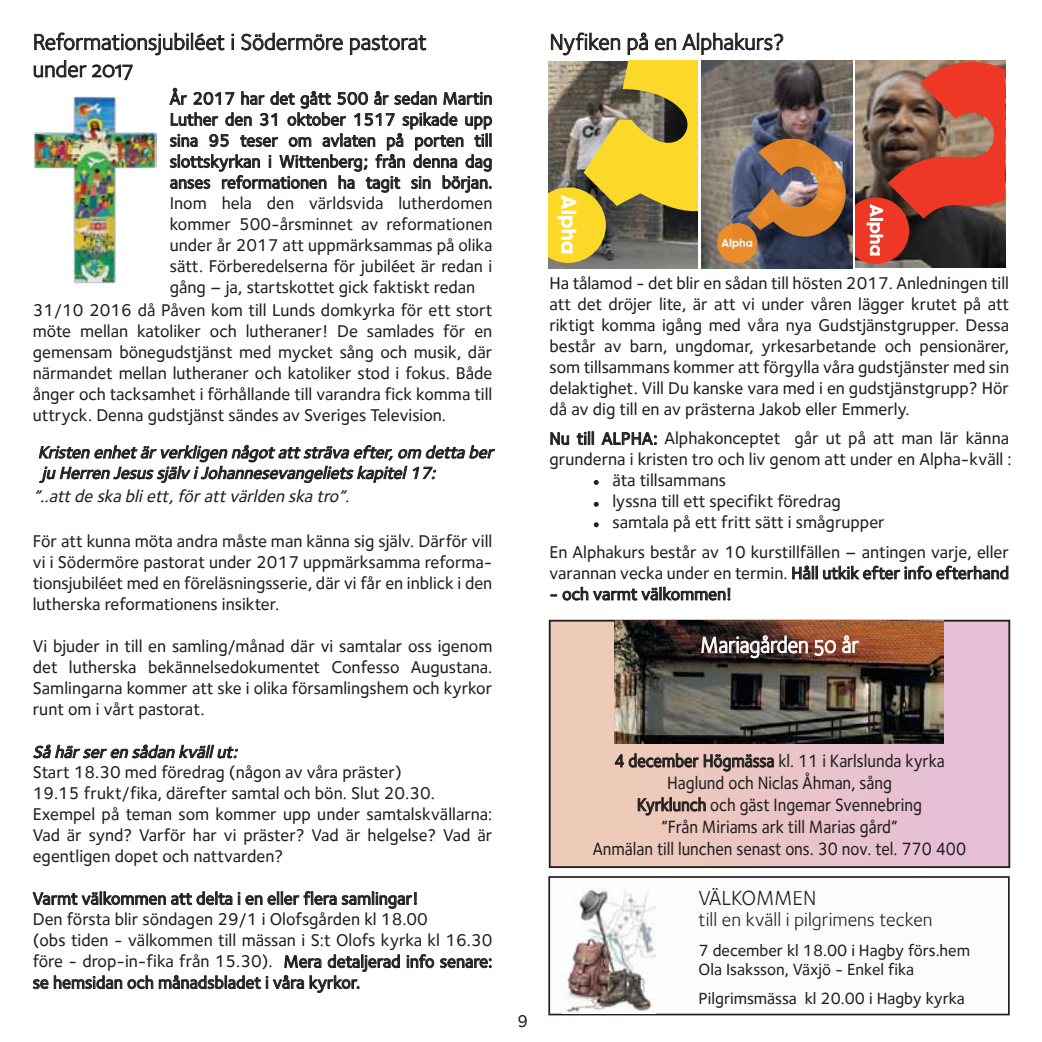
<style>
.page{position:relative;width:1042px;height:1042px;background:#fff}
.page>*{position:absolute;margin:0;border:0;box-sizing:border-box;transform-origin:0 0}
.t1{font:23.1px "Foundry Sterling Book OSF";color:#fff;scale:.91 1}
.t2{font:22.75px/27.3px "Foundry Sterling Book OSF";color:#231f20}
.t3{font:21px "Foundry Sterling Book OSF";letter-spacing:-.005em;color:#231f20}
.t4{font:19.25px "Foundry Sterling Book OSF";color:#231f20}
.t5{font:500 18.38px/21.9px "Foundry Sterling";color:#231f20;text-align:center;scale:.91 1}
.t6{font:500 17.5px/21px "Foundry Sterling";color:#231f20;text-align:justify}
.t7{font:italic 500 17.5px "Foundry Sterling";color:#231f20}
.t8{font:italic 500 17.15px/20.5px "Foundry Sterling";color:#231f20}
.t9{font:500 16.62px/19.9px "Foundry Sterling";color:#231f20}
</style>
<div class="page">
<svg style="left:231px;top:32px;width:112px;height:19px"></svg>
<svg style="left:350px;top:35px;width:77px;height:20px"></svg>
<svg style="left:33px;top:32px;width:192px;height:48px"></svg>
<svg style="left:33px;top:891px;width:199px;height:14px"></svg>
<svg style="left:238px;top:892px;width:24px;height:13px"></svg>
<svg style="left:268px;top:891px;width:149px;height:18px"></svg>
<svg style="left:406px;top:954px;width:28px;height:14px"></svg>
<svg style="left:440px;top:958px;width:52px;height:10px"></svg>
<svg style="left:33px;top:975px;width:120px;height:14px"></svg>
<svg style="left:159px;top:954px;width:241px;height:39px"></svg>
<img style="left:34px;top:96px;width:122px;height:188px">
<svg style="left:169px;top:88px;width:323px;height:105px"></svg>
<svg style="left:550px;top:432px;width:19px;height:13px"></svg>
<svg style="left:577px;top:432px;width:17px;height:13px"></svg>
<svg style="left:601px;top:432px;width:56px;height:13px"></svg>
<svg style="left:792px;top:565px;width:216px;height:14px"></svg>
<svg style="left:551px;top:587px;width:179px;height:13px"></svg>
<svg style="left:594px;top:480px;width:5px;height:5px"></svg>
<svg style="left:594px;top:502px;width:5px;height:5px"></svg>
<svg style="left:594px;top:522px;width:5px;height:5px"></svg>
<img style="left:855px;top:61px;width:150px;height:207px">
<img style="left:548px;top:32px;width:456px;height:232px">
<div style="left:550px;top:621px;width:459px;height:246px;background:linear-gradient(to right,#efcbb2,#e5bedb)"></div>
<div style="left:549px;top:620px;width:461px;height:248px;border:2px solid #231f20"></div>
<img style="left:615px;top:621px;width:328px;height:123px">
<svg style="left:39px;top:445px;width:456px;height:38px"></svg>
<svg style="left:33px;top:744px;width:205px;height:14px"></svg>
<div style="left:548px;top:876px;width:461px;height:139px;background:#fdfbfb;border:2px solid #231f20"></div>
<img style="left:563px;top:888px;width:93px;height:125px">
<svg style="left:701px;top:635px;width:107px;height:24px;background:#6e615e"></svg>
<svg style="left:814px;top:635px;width:45px;height:21px"></svg>
<svg style="left:614px;top:753px;width:160px;height:19px;background:#b0958e"></svg>
<svg style="left:637px;top:797px;width:69px;height:19px"></svg>
<h2 class="t2" style="left:33px;top:28px;width:395px">Reformationsjubiléet i Södermöre pastorat under 2017</h2>
<p class="t6" style="left:170px;top:88px;width:324px">År 2017 har det gått 500 år sedan Martin Luther den 31 oktober 1517 spikade upp sina 95 teser om avlaten på porten till slottskyrkan i Wittenberg; från denna dag anses reformationen ha tagit sin början.<br>Inom hela den världsvida lutherdomen kommer 500-årsminnet av reformationen under år 2017 att uppmärksammas på olika sätt. Förberedelserna för jubiléet är redan i gång – ja, startskottet gick faktiskt redan</p>
<p class="t6" style="left:33px;top:300px;width:461px">31/10 2016 då Påven kom till Lunds domkyrka för ett stort möte mellan katoliker och lutheraner! De samlades för en gemensam bönegudstjänst med mycket sång och musik, där närmandet mellan lutheraner och katoliker stod i fokus. Både ånger och tacksamhet i förhållande till varandra fick komma till uttryck. Denna gudstjänst sändes av Sveriges Television.</p>
<p class="t8" style="left:38px;top:442px;width:461px">Kristen enhetärverkligen någotattsträva efter,om detta ber ju Herren Jesussjälv iJohannesevangelietskapitel17:</p>
<p class="t7" style="left:34px;top:485px;width:321px">”..attde ska bliett,förattvärlden ska tro”.</p>
<p class="t6" style="left:33px;top:531px;width:461px">För att kunna möta andra måste man känna sig själv. Därför vill vi i Södermöre pastorat under 2017 uppmärksamma reforma&shy;tionsjubiléet med en föreläsningsserie, där vi får en inblick i den lutherska reformationens insikter.</p>
<p class="t6" style="left:33px;top:636px;width:461px">Vi bjuder in till en samling/månad där vi samtalar oss igenom det lutherska bekännelsedokumentet Confesso Augustana.<br>Samlingarna kommer att ske i olika församlingshem och kyrkor runt om i vårt pastorat.</p>
<p class="t8" style="left:33px;top:741px;width:210px">Så härseren sådan kvällut:</p>
<p class="t6" style="left:33px;top:762px;width:461px;text-align:left">Start 18.30 med föredrag (någon av våra präster)<br>19.15 frukt/fika, därefter samtal och bön. Slut 20.30.<br>Exempel på teman som kommer upp under samtalskvällarna:<br>Vad är synd? Varför har vi präster? Vad är helgelse? Vad är egentligen dopet och nattvarden?</p>
<p class="t6" style="left:33px;top:888px;width:461px;text-align:left">Varmt välkommen att delta i en eller flera samlingar!<br>Den första blir söndagen 29/1 i Olofsgården kl 18.00<br>(obs tiden - välkommen till mässan i S:t Olofs kyrka kl 16.30 före - drop-in-fika från 15.30). Mera detaljerad info senare: se hemsidan och månadsbladet i våra kyrkor.</p>
<h2 class="t2" style="left:549px;top:28px;width:236px">Nyfiken på en Alphakurs?</h2>
<p class="t6" style="left:549px;top:272px;width:461px">Ha tålamod - det blir en sådan till hösten 2017. Anledningen till att det dröjer lite, är att vi under våren lägger krutet på att riktigt komma igång med våra nya Gudstjänstgrupper. Dessa består av barn, ungdomar, yrkesarbetande och pensionärer, som tillsammans kommer att förgylla våra gudstjänster med sin delaktighet. Vill Du kanske vara med i en gudstjänstgrupp? Hör då av dig till en av prästerna Jakob eller Emmerly.</p>
<p class="t6" style="left:549px;top:428px;width:461px">Nu till ALPHA: Alphakonceptet går ut på att man lär känna</p>
<p class="t6" style="left:549px;top:449px;width:464px">grunderna i kristen tro och liv genom att under en Alpha-kväll :</p>
<p class="t6" style="left:612px;top:470px;width:115px">äta tillsammans</p>
<p class="t6" style="left:612px;top:491px;width:230px">lyssna till ett specifikt föredrag</p>
<p class="t6" style="left:612px;top:512px;width:274px">samtala på ett fritt sätt i smågrupper</p>
<p class="t6" style="left:549px;top:541px;width:461px">En Alphakurs består av 10 kurstillfällen – antingen varje, eller varannan vecka under en termin. Håll utkik efter info efterhand</p>
<p class="t6" style="left:549px;top:583px;width:184px">- och varmt välkommen!</p>
<h1 class="t1" style="left:700px;top:631px;width:176px">Mariagården 50 år</h1>
<p class="t6" style="left:517px;top:1010px;width:12px">9</p>
<p class="t5" style="left:593px;top:749px;width:412px">4 december Högmässa kl. 11 i Karlslunda kyrka Haglund och Niclas Åhman, sång<br>Kyrklunch och gäst Ingemar Svennebring<br>”Från Miriams ark till Marias gård”<br>Anmälan till lunchen senast ons. 30 nov. tel. 770 400</p>
<p class="t3" style="left:698px;top:885px;width:119px">VÄLKOMMEN</p>
<p class="t4" style="left:698px;top:908px;width:235px">till en kväll i pilgrimens tecken</p>
<p class="t9" style="left:698px;top:940px;width:273px">7 december kl 18.00 i Hagby förs.hem<br>Ola Isaksson, Växjö - Enkel fika</p>
<p class="t9" style="left:698px;top:988px;width:268px">Pilgrimsmässa kl 20.00 i Hagby kyrka</p>
</div>
